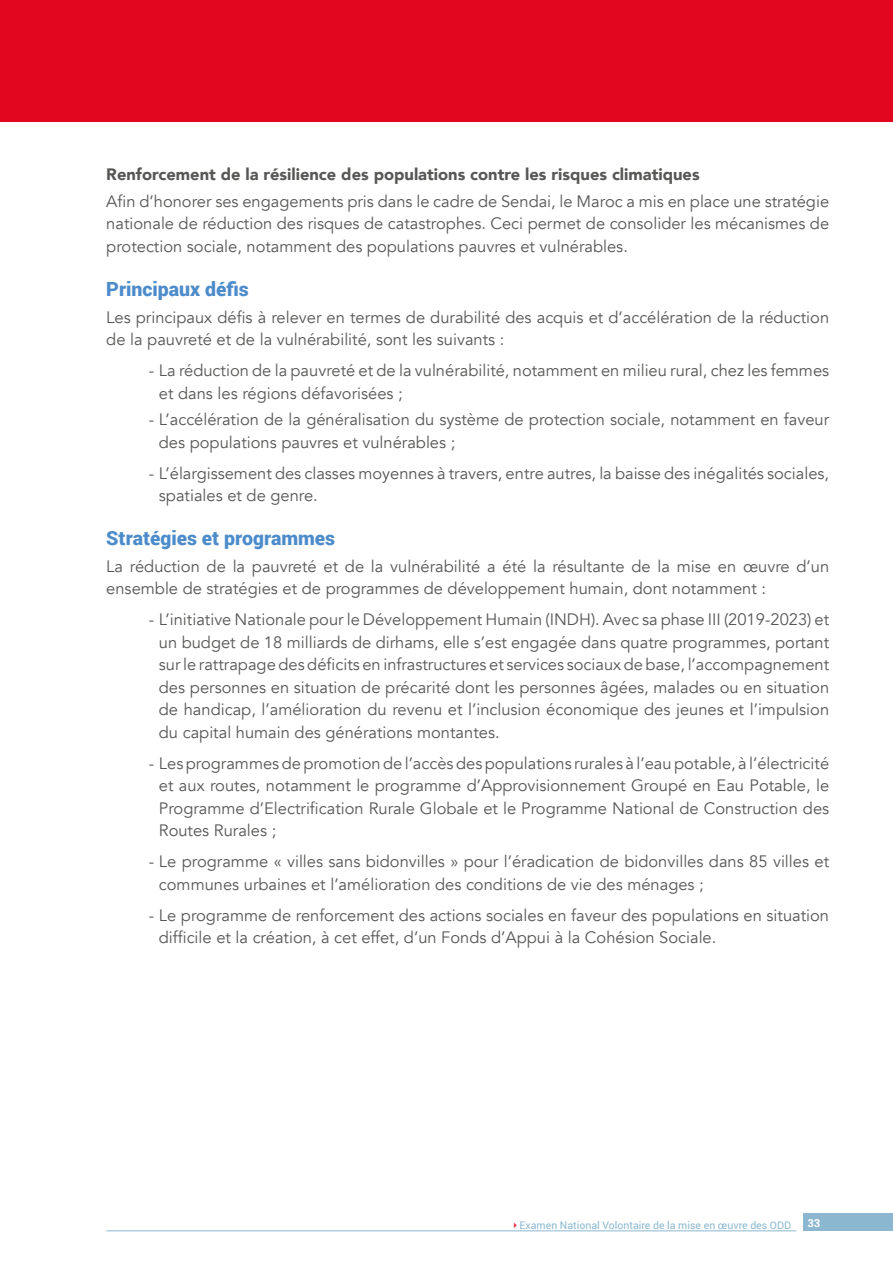
<style>
.page{position:relative;width:893px;height:1263px;background:#fff}
.page>*{position:absolute;margin:0;border:0;box-sizing:border-box;transform-origin:0 0}
.t1{font:900 19.5px "Roboto";color:#4d8cca}
.t2{font:16.5px/22.5px "Avenir";color:#575756}
.t3{font:900 16.5px "Avenir";color:#575756}
.t4{font:700 11.25px "Univers";color:#fff}
.t5{font:10.5px "Roboto";color:#8bb8d0}
</style>
<div class="page">
<hr style="left:106px;top:1230px;width:690px;height:1px;background:#8bb8d0">
<div style="left:804px;top:1214px;width:89px;height:17px;background:#8bb8d0"></div>
<div style="left:0;top:0;width:893px;height:121px;background:#e2061f"></div>
<p class="t3" style="left:106px;top:160px;width:595px">Renforcement de la résilience des populations contre les risques climatiques</p>
<p class="t2" style="left:106px;top:190px;width:724px;text-align:justify">Afin d’honorer ses engagements pris dans le cadre de Sendai, le Maroc a mis en place une stratégie nationale de réduction des risques de catastrophes. Ceci permet de consolider les mécanismes de protection sociale, notamment des populations pauvres et vulnérables.</p>
<p class="t1" style="left:106px;top:275px;width:144px">Principaux défis</p>
<p class="t2" style="left:106px;top:306px;width:724px">Les principaux défis à relever en termes de durabilité des acquis et d’accélération de la réduction de la pauvreté et de la vulnérabilité, sont les suivants :</p>
<p class="t2" style="left:159px;top:359px;width:672px;text-indent:-10px">- La réduction de la pauvreté et de la vulnérabilité, notamment en milieu rural, chez les femmes et dans les régions défavorisées ;</p>
<p class="t2" style="left:159px;top:409px;width:672px;text-indent:-10px">- L’accélération de la généralisation du système de protection sociale, notamment en faveur des populations pauvres et vulnérables ;</p>
<p class="t2" style="left:159px;top:462px;width:672px;text-indent:-10px">- L’élargissement des classes moyennes à travers, entre autres, la baisse des inégalités sociales, spatiales et de genre.</p>
<p class="t1" style="left:106px;top:524px;width:230px">Stratégies et programmes</p>
<p class="t2" style="left:106px;top:555px;width:724px">La réduction de la pauvreté et de la vulnérabilité a été la résultante de la mise en œuvre d’un ensemble de stratégies et de programmes de développement humain, dont notamment :</p>
<p class="t2" style="left:159px;top:609px;width:672px;text-align:justify;text-indent:-10px">- L’initiative Nationale pour le Développement Humain (INDH). Avec sa phase III (2019-2023) et un budget de 18 milliards de dirhams, elle s’est engagée dans quatre programmes, portant sur le rattrapage des déficits en infrastructures et services sociaux de base, l’accompagnement des personnes en situation de précarité dont les personnes âgées, malades ou en situation de handicap, l’amélioration du revenu et l’inclusion économique des jeunes et l’impulsion du capital humain des générations montantes.</p>
<p class="t2" style="left:159px;top:752px;width:672px;text-align:justify;text-indent:-10px">- Les programmes de promotion de l’accès des populations rurales à l’eau potable, à l’électricité et aux routes, notamment le programme d’Approvisionnement Groupé en Eau Potable, le Programme d’Electrification Rurale Globale et le Programme National de Construction des Routes Rurales ;</p>
<p class="t2" style="left:159px;top:851px;width:672px;text-indent:-10px">- Le programme « villes sans bidonvilles » pour l’éradication de bidonvilles dans 85 villes et communes urbaines et l’amélioration des conditions de vie des ménages ;</p>
<p class="t2" style="left:159px;top:904px;width:672px;text-indent:-10px">- Le programme de renforcement des actions sociales en faveur des populations en situation difficile et la création, à cet effet, d’un Fonds d’Appui à la Cohésion Sociale.</p>
<p class="t5" style="left:519px;top:1218px;width:273px">Examen National Volontaire de la mise en œuvre des ODD</p>
<p class="t4" style="left:808px;top:1215px;width:16px">3333</p>
</div>
